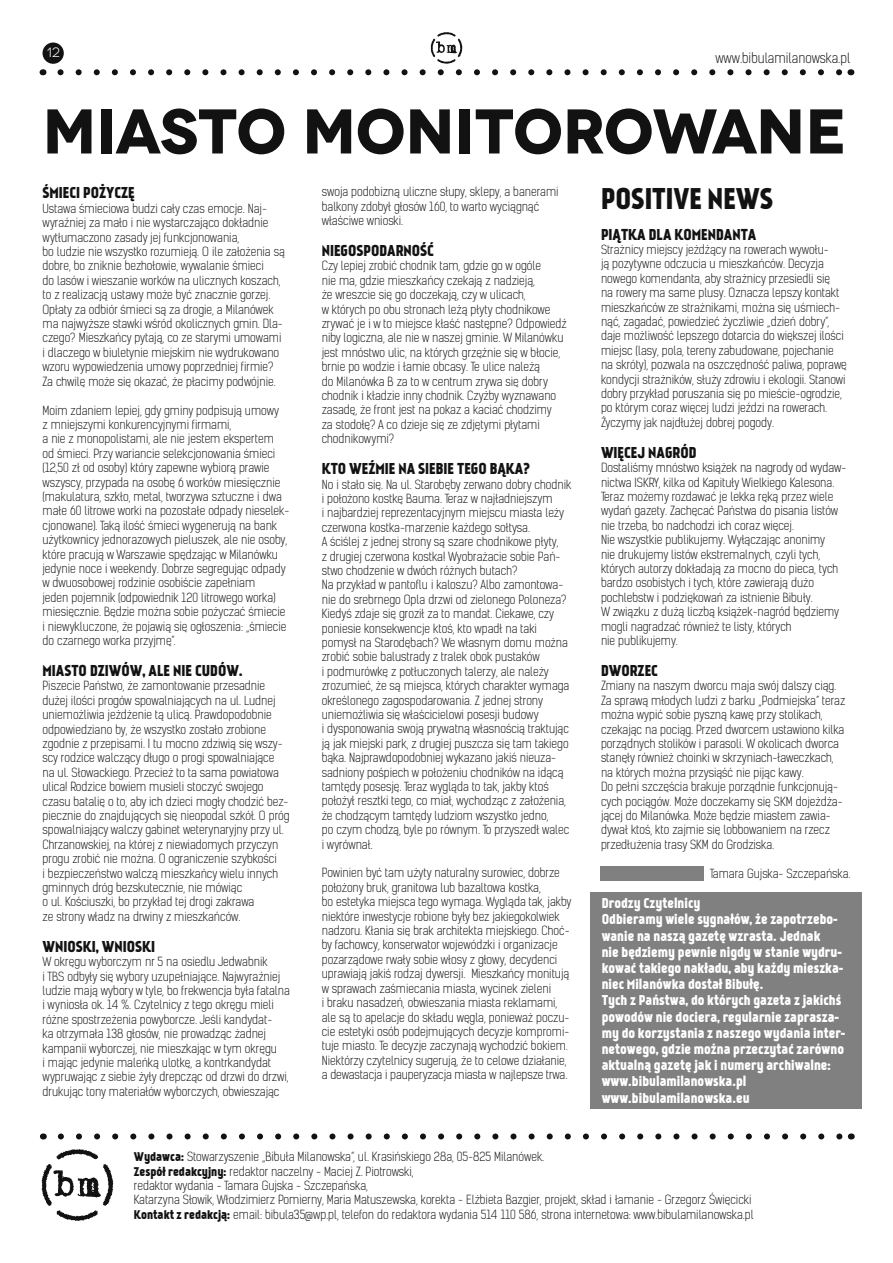
<style>
.page{position:relative;width:893px;height:1263px;background:#fff}
.page>*{position:absolute;margin:0;border:0;box-sizing:border-box;transform-origin:0 0}
.t1{font:700 63px "Novecentowide";letter-spacing:-.01em;color:#121212}
.t2{font:28.5px "Kankin";color:#121212}
.t3{font:15px "Kankin";color:#121212}
.t4{font:13.5px/16.2px "Kankin";color:#fff}
.t5{font:300 13.5px "Kelson Sans";color:#121212}
.t6{font:13.5px "Novecentowide";color:#fff}
.t7{font:300 12px/14.4px "Kelson Sans";color:#121212}
.s1{font-family:"Kankin";font-weight:400}
</style>
<div class="page">
<div style="left:43px;top:43px;width:21px;height:21px;background:#121212;border-radius:50%"></div>
<svg style="left:60px;top:32px;width:781px;height:43px"></svg>
<div style="left:600px;top:866px;width:104px;height:15px;background:#808080"></div>
<div style="left:590px;top:893px;width:272px;height:216px;background:#808080"></div>
<svg style="left:41px;top:1149px;width:72px;height:72px"></svg>
<svg style="left:61px;top:1133px;width:781px;height:6px"></svg>
<p class="t6" style="left:47px;top:45px;width:14px">12</p>
<p class="t5" style="left:715px;top:50px;width:137px">www.bibulamilanowska.pl</p>
<h1 class="t1" style="left:43px;top:92px;width:806px">MIASTO MONITOROWANE</h1>
<p class="t3" style="left:43px;top:184px;width:94px">Śmieci pożyczę</p>
<p class="t7" style="left:43px;top:201px;width:244px">Ustawa śmieciowa budzi cały czas emocje. Naj&shy;wyraźniej za mało i nie wystarczająco dokładnie wytłumaczono zasady jej funkcjonowania,<br>bo ludzie nie wszystko rozumieją. O ile założenia są dobre, bo zniknie bezhołowie, wywalanie śmieci<br>do lasów i wieszanie worków na ulicznych koszach, to z realizacją ustawy może być znacznie gorzej.<br>Opłaty za odbiór śmieci są za drogie, a Milanówek ma najwyższe stawki wśród okolicznych gmin. Dla&shy;czego? Mieszkańcy pytają, co ze starymi umowami i dlaczego w biuletynie miejskim nie wydrukowano wzoru wypowiedzenia umowy poprzedniej firmie?<br>Za chwilę może się okazać, że płacimy podwójnie.</p>
<p class="t7" style="left:43px;top:403px;width:248px">Moim zdaniem lepiej, gdy gminy podpisują umowy<br>z mniejszymi konkurencyjnymi firmami,<br>a nie z monopolistami, ale nie jestem ekspertem<br>od śmieci. Przy wariancie selekcjonowania śmieci (12,50 zł od osoby) który zapewne wybiorą prawie wszyscy, przypada na osobę 6 worków miesięcznie (makulatura, szkło, metal, tworzywa sztuczne i dwa małe 60 litrowe worki na pozostałe odpady nieselek&shy;cjonowane). Taką ilość śmieci wygenerują na bank użytkownicy jednorazowych pieluszek, ale nie osoby, które pracują w Warszawie spędzając w Milanówku jedynie noce i weekendy. Dobrze segregując odpady w dwuosobowej rodzinie osobiście zapełniam<br>jeden pojemnik (odpowiednik 120 litrowego worka) miesięcznie. Będzie można sobie pożyczać śmiecie i niewykluczone, że pojawią się ogłoszenia: „śmiecie do czarnego worka przyjmę”.</p>
<p class="t3" style="left:43px;top:661px;width:22px">Miasto</p>
<p class="t3" style="left:90px;top:661px;width:155px">dziwów, ale nie cudów.</p>
<p class="t7" style="left:43px;top:679px;width:248px">Piszecie Państwo, że zamontowanie przesadnie dużej ilości progów spowalniających na ul. Ludnej uniemożliwia jeżdżenie tą ulicą. Prawdopodobnie odpowiedziano by, że wszystko zostało zrobione zgodnie z przepisami. I tu mocno zdziwią się wszy&shy;scy rodzice walczący długo o progi spowalniające na ul. Słowackiego. Przecież to ta sama powiatowa ulica! Rodzice bowiem musieli stoczyć swojego czasu batalię o to, aby ich dzieci mogły chodzić bez&shy;piecznie do znajdujących się nieopodal szkół. O próg spowalniający walczy gabinet weterynaryjny przy ul.<br>Chrzanowskiej, na której z niewiadomych przyczyn progu zrobić nie można. O ograniczenie szybkości<br>i bezpieczeństwo walczą mieszkańcy wielu innych gminnych dróg bezskutecznie, nie mówiąc<br>o ul. Kościuszki, bo przykład tej drogi zakrawa<br>ze strony władz na drwiny z mieszkańców.</p>
<p class="t3" style="left:43px;top:937px;width:114px">Wnioski, wnioski</p>
<p class="t7" style="left:43px;top:955px;width:249px">W okręgu wyborczym nr 5 na osiedlu Jedwabnik<br>i TBS odbyły się wybory uzupełniające. Najwyraźniej ludzie mają wybory w tyle, bo frekwencja była fatalna i wyniosła ok. 14 %. Czytelnicy z tego okręgu mieli różne spostrzeżenia powyborcze. Jeśli kandydat-<br>ka otrzymała 138 głosów, nie prowadząc żadnej kampanii wyborczej, nie mieszkając w tym okręgu<br>i mając jedynie maleńką ulotkę, a kontrkandydat wypruwając z siebie żyły drepcząc od drzwi do drzwi, drukując tony materiałów wyborczych, obwieszając</p>
<p class="t7" style="left:322px;top:185px;width:238px">swoja podobizną uliczne słupy, sklepy, a banerami balkony zdobył głosów 160, to warto wyciągnąć właściwe wnioski.</p>
<p class="t3" style="left:322px;top:241px;width:28px">Niegospo</p>
<p class="t3" style="left:379px;top:241px;width:17px">darno</p>
<p class="t3" style="left:420px;top:241px;width:15px">ść</p>
<p class="t7" style="left:322px;top:259px;width:247px">Czy lepiej zrobić chodnik tam, gdzie go w ogóle<br>nie ma, gdzie mieszkańcy czekają z nadzieją,<br>że wreszcie się go doczekają, czy w ulicach,<br>w których po obu stronach leżą płyty chodnikowe zrywać je i w to miejsce kłaść następne? Odpowiedź niby logiczna, ale nie w naszej gminie. W Milanówku jest mnóstwo ulic, na których grzęźnie się w błocie, brnie po wodzie i łamie obcasy. Te ulice należą<br>do Milanówka B za to w centrum zrywa się dobry chodnik i kładzie inny chodnik. Czyżby wyznawano zasadę, że front jest na pokaz a kaciać chodzimy<br>za stodołę? A co dzieje się ze zdjętymi płytami chodnikowymi?</p>
<p class="t3" style="left:322px;top:459px;width:210px">Kto weźmie na siebie tego bąka?</p>
<p class="t7" style="left:322px;top:477px;width:251px">No i stało się. Na ul. Starobęby zerwano dobry chodnik i położono kostkę Bauma. Teraz w najładniejszym<br>i najbardziej reprezentacyjnym miejscu miasta leży czerwona kostka-marzenie każdego sołtysa.<br>A ściślej z jednej strony są szare chodnikowe płyty,<br>z drugiej czerwona kostka! Wyobrażacie sobie Pań&shy;stwo chodzenie w dwóch różnych butach?<br>Na przykład w pantoflu i kaloszu? Albo zamontowa&shy;nie do srebrnego Opla drzwi od zielonego Poloneza?<br>Kiedyś zdaje się groził za to mandat. Ciekawe, czy poniesie konsekwencje ktoś, kto wpadł na taki pomysł na Starodębach? We własnym domu można zrobić sobie balustrady z tralek obok pustaków<br>i podmurówkę z potłuczonych talerzy, ale należy zrozumieć, że są miejsca, których charakter wymaga określonego zagospodarowania. Z jednej strony uniemożliwia się właścicielowi posesji budowy<br>i dysponowania swoją prywatną własnością traktując ją jak miejski park, z drugiej puszcza się tam takiego bąka. Najprawdopodobniej wykazano jakiś nieuza&shy;sadniony pośpiech w położeniu chodników na idącą tamtędy posesję. Teraz wygląda to tak, jakby ktoś położył resztki tego, co miał, wychodząc z założenia, że chodzącym tamtędy ludziom wszystko jedno,<br>po czym chodzą, byle po równym. To przyszedł walec i wyrównał.</p>
<p class="t7" style="left:322px;top:866px;width:251px">Powinien być tam użyty naturalny surowiec, dobrze położony bruk, granitowa lub bazaltowa kostka,<br>bo estetyka miejsca tego wymaga. Wygląda tak, jakby niektóre inwestycje robione były bez jakiegokolwiek nadzoru. Kłania się brak architekta miejskiego. Choć&shy;by fachowcy, konserwator wojewódzki i organizacje pozarządowe rwały sobie włosy z głowy, decydenci uprawiają jakiś rodzaj dywersji. Mieszkańcy monitują w sprawach zaśmiecania miasta, wycinek zieleni<br>i braku nasadzeń, obwieszania miasta reklamami, ale są to apelacje do składu węgla, ponieważ poczu&shy;cie estetyki osób podejmujących decyzje kompromi&shy;tuje miasto. Te decyzje zaczynają wychodzić bokiem.<br>Niektórzy czytelnicy sugerują, że to celowe działanie, a dewastacja i pauperyzacja miasta w najlepsze trwa.</p>
<h2 class="t2" style="left:601px;top:181px;width:155px">Positive news</h2>
<p class="t3" style="left:601px;top:225px;width:30px">Piątka</p>
<p class="t3" style="left:649px;top:225px;width:85px">dla komendanta</p>
<p class="t7" style="left:601px;top:242px;width:247px">Strażnicy miejscy jeżdżący na rowerach wywołu-<br>ją pozytywne odczucia u mieszkańców. Decyzja nowego komendanta, aby strażnicy przesiedli się<br>na rowery ma same plusy. Oznacza lepszy kontakt mieszkańców ze strażnikami, można się uśmiech&shy;nąć, zagadać, powiedzieć życzliwie „dzień dobry”, daje możliwość lepszego dotarcia do większej ilości miejsc (lasy, pola, tereny zabudowane, pojechanie na skróty), pozwala na oszczędność paliwa, poprawę kondycji strażników, służy zdrowiu i ekologii. Stanowi dobry przykład poruszania się po mieście-ogrodzie, po którym coraz więcej ludzi jeździ na rowerach.<br>Życzymy jak najdłużej dobrej pogody.</p>
<p class="t3" style="left:601px;top:443px;width:57px">Więcej nagr</p>
<p class="t3" style="left:680px;top:443px;width:18px">ód</p>
<p class="t7" style="left:601px;top:461px;width:247px">Dostaliśmy mnóstwo książek na nagrody od wydaw&shy;nictwa ISKRY, kilka od Kapituły Wielkiego Kalesona.<br>Teraz możemy rozdawać je lekka ręką przez wiele wydań gazety. Zachęcać Państwa do pisania listów nie trzeba, bo nadchodzi ich coraz więcej.<br>Nie wszystkie publikujemy. Wyłączając anonimy<br>nie drukujemy listów ekstremalnych, czyli tych, których autorzy dokładają za mocno do pieca, tych bardzo osobistych i tych, które zawierają dużo pochlebstw i podziękowań za istnienie Bibuły.<br>W związku z dużą liczbą książek-nagród będziemy mogli nagradzać również te listy, których<br>nie publikujemy.</p>
<p class="t3" style="left:601px;top:661px;width:10px">Dworz</p>
<p class="t3" style="left:645px;top:661px;width:15px">ec</p>
<p class="t7" style="left:601px;top:679px;width:246px">Zmiany na naszym dworcu maja swój dalszy ciąg.<br>Za sprawą młodych ludzi z barku „Podmiejska” teraz można wypić sobie pyszną kawę przy stolikach, czekając na pociąg. Przed dworcem ustawiono kilka porządnych stolików i parasoli. W okolicach dworca stanęły również choinki w skrzyniach-ławeczkach, na których można przysiąść nie pijąc kawy.<br>Do pełni szczęścia brakuje porządnie funkcjonują&shy;cych pociągów. Może doczekamy się SKM dojeżdża&shy;jącej do Milanówka. Może będzie miastem zawia&shy;dywał ktoś, kto zajmie się lobbowaniem na rzecz przedłużenia trasy SKM do Grodziska.</p>
<p class="t7" style="left:710px;top:866px;width:142px">Tamara Gujska- Szczepańska.</p>
<p class="t4" style="left:602px;top:895px;width:246px">Drodzy Czytelnicy<br>Odbieramy wiele sygnałów, że zapotrzebo&shy;wanie na naszą gazetę wzrasta. Jednak<br>nie będziemy pewnie nigdy w stanie wydru&shy;kować takiego nakładu, aby każdy mieszka&shy;niec Milanówka dostał Bibułę.<br>Tych z Państwa, do których gazeta z jakichś powodów nie dociera, regularnie zaprasza&shy;my do korzystania z naszego wydania inter&shy;netowego, gdzie można przeczytać zarówno aktualną gazetę jak i numery archiwalne: www.bibulamilanowska.pl www.bibulamilanowska.eu</p>
<p class="t7" style="left:134px;top:1150px;width:621px"><span class="s1">Wydawca:</span> Stowarzyszenie „Bibuła Milanowska”, ul. Krasińskiego 28a, 05-825 Milanówek.<br><span class="s1">Zespół redakcyjny:</span> redaktor naczelny - Maciej Z. Piotrowski,<br>redaktor wydania - Tamara Gujska - Szczepańska,<br>Katarzyna Słowik, Włodzimierz Pomierny, Maria Matuszewska, korekta - Elżbieta Bazgier, projekt, skład i łamanie - Grzegorz Święcicki <span class="s1">Kontakt z redakcją:</span> email: bibula35@wp.pl, telefon do redaktora wydania 514 110 586, strona internetowa: www.bibulamilanowska.pl</p>
</div>
